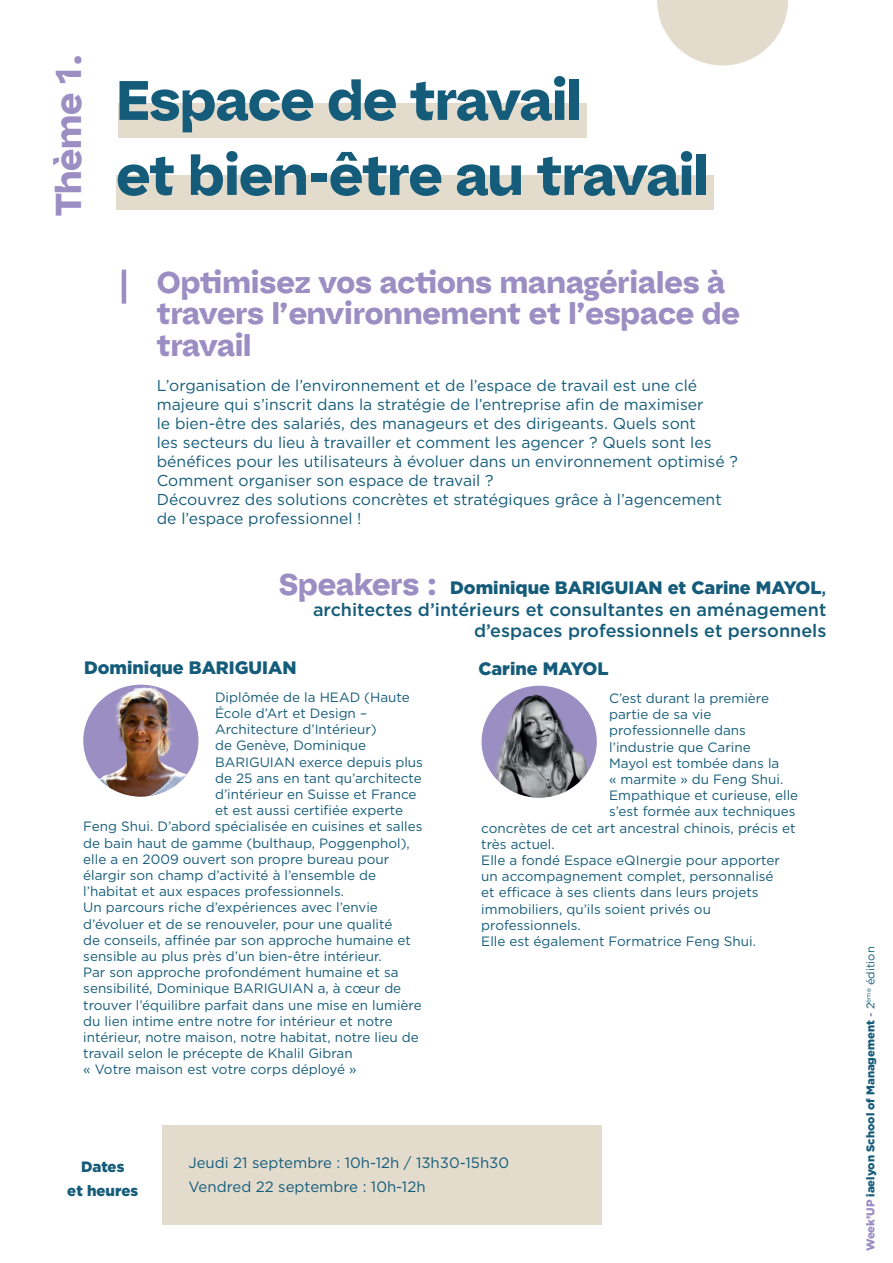
<style>
.page{position:relative;width:893px;height:1263px;background:#fff}
.page>*{position:absolute;margin:0;border:0;box-sizing:border-box;transform-origin:0 0}
.t1{font:700 55.5px/75px "Bauziet Norm Extra";letter-spacing:-.015em;color:#155c7a}
.t2{font:700 36px "Bauziet Norm Extra";letter-spacing:-.01em;color:#9b8ec3}
.t3{font:700 30px/31.5px "Bauziet Norm Extra";color:#9b8ec3}
.t4{font:500 18px/21.6px "Gotham";color:#155c7a;text-align:right}
.t5{font:900 18px "Gotham";color:#155c7a}
.t6{font:15.75px/18.9px "Gotham";color:#155c7a}
.t7{font:15px/24px "Gotham";color:#155c7a}
.t8{font:900 15px/24px "Gotham";color:#155c7a;text-align:center}
.t9{font:13.5px "Gotham";color:#155c7a}
.t10{font:900 11.25px "Gotham";color:#155c7a}
.s1{font-weight:900}
.s2{color:#9b8ec3}
.s3{font-weight:400}
</style>
<div class="page">
<div style="left:119px;top:103px;width:468px;height:34px;background:#e3dccd"></div>
<div style="left:116px;top:176px;width:597px;height:34px;background:#e3dccd"></div>
<div style="left:162px;top:1125px;width:440px;height:100px;background:#e3dccd"></div>
<svg style="left:657px;top:0;width:131px;height:66px"></svg>
<hr style="left:122px;top:270px;width:4px;height:34px;background:#9b8ec3">
<div style="left:83px;top:685px;width:115px;height:111px;background:#9b8ec3;border-radius:50%"></div>
<img style="left:83px;top:685px;width:104px;height:111px">
<img style="left:482px;top:686px;width:115px;height:112px">
<h2 class="t2" style="left:44px;top:216px;width:164px;rotate:-90deg">Thème 1.</h2>
<h1 class="t1" style="left:116px;top:61px;width:594px">Espace de travail<br>et bien-être au travail</h1>
<h3 class="t3" style="left:157px;top:265px;width:584px">Optimisez vos actions managériales à travers l’environnement et l’espace de travail</h3>
<p class="t6" style="left:157px;top:376px;width:583px">L’organisation de l’environnement et de l’espace de travail est une clé majeure qui s’inscrit dans la stratégie de l’entreprise afin de maximiser<br>le bien-être des salariés, des manageurs et des dirigeants. Quels sont<br>les secteurs du lieu à travailler et comment les agencer ? Quels sont les bénéfices pour les utilisateurs à évoluer dans un environnement optimisé ?<br>Comment organiser son espace de travail ?<br>Découvrez des solutions concrètes et stratégiques grâce à l’agencement de l’espace professionnel !</p>
<h3 class="t3" style="left:279px;top:568px;width:160px">Speakers :</h3>
<h3 class="t4" style="left:313px;top:576px;width:515px"><span class="s1">Dominique BARIGUIAN et Carine MAYOL</span>,<br>architectes d’intérieurs et consultantes en aménagement d’espaces professionnels et personnels</h3>
<h3 class="t5" style="left:84px;top:657px;width:214px">Dominique BARIGUIAN</h3>
<h3 class="t5" style="left:478px;top:658px;width:132px">Carine MAYOL</h3>
<p class="t9" style="left:215px;top:688px;width:196px">Diplômée de la HEAD (Haute</p>
<p class="t9" style="left:215px;top:705px;width:154px">École d’Art et Design –</p>
<p class="t9" style="left:215px;top:721px;width:163px">Architecture d’Intérieur)</p>
<p class="t9" style="left:215px;top:737px;width:153px">de Genève, Dominique</p>
<p class="t9" style="left:215px;top:753px;width:209px">BARIGUIAN exerce depuis plus</p>
<p class="t9" style="left:215px;top:769px;width:208px">de 25 ans en tant qu’architecte</p>
<p class="t9" style="left:215px;top:786px;width:203px">d’intérieur en Suisse et France</p>
<p class="t9" style="left:215px;top:802px;width:190px">et est aussi certifiée experte</p>
<p class="t9" style="left:83px;top:818px;width:341px">Feng Shui. D’abord spécialisée en cuisines et salles</p>
<p class="t9" style="left:83px;top:834px;width:328px">de bain haut de gamme (bulthaup, Poggenphol),</p>
<p class="t9" style="left:83px;top:850px;width:307px">elle a en 2009 ouvert son propre bureau pour</p>
<p class="t9" style="left:83px;top:867px;width:294px">élargir son champ d’activité à l’ensemble de</p>
<p class="t9" style="left:83px;top:883px;width:262px">l’habitat et aux espaces professionnels.</p>
<p class="t9" style="left:83px;top:899px;width:296px">Un parcours riche d’expériences avec l’envie</p>
<p class="t9" style="left:83px;top:915px;width:311px">d’évoluer et de se renouveler, pour une qualité</p>
<p class="t9" style="left:83px;top:931px;width:329px">de conseils, affinée par son approche humaine et</p>
<p class="t9" style="left:83px;top:948px;width:300px">sensible au plus près d’un bien-être intérieur.</p>
<p class="t9" style="left:83px;top:964px;width:317px">Par son approche profondément humaine et sa</p>
<p class="t9" style="left:83px;top:980px;width:319px">sensibilité, Dominique BARIGUIAN a, à cœur de</p>
<p class="t9" style="left:83px;top:996px;width:340px">trouver l’équilibre parfait dans une mise en lumière</p>
<p class="t9" style="left:83px;top:1012px;width:311px">du lien intime entre notre for intérieur et notre</p>
<p class="t9" style="left:83px;top:1029px;width:337px">intérieur, notre maison, notre habitat, notre lieu de</p>
<p class="t9" style="left:83px;top:1045px;width:271px">travail selon le précepte de Khalil Gibran</p>
<p class="t9" style="left:83px;top:1061px;width:275px">« Votre maison est votre corps déployé »</p>
<p class="t9" style="left:609px;top:689px;width:161px">C’est durant la première</p>
<p class="t9" style="left:609px;top:706px;width:104px">partie de sa vie</p>
<p class="t9" style="left:609px;top:722px;width:138px">professionnelle dans</p>
<p class="t9" style="left:609px;top:738px;width:143px">l’industrie que Carine</p>
<p class="t9" style="left:609px;top:754px;width:172px">Mayol est tombée dans la</p>
<p class="t9" style="left:609px;top:770px;width:176px">« marmite » du Feng Shui.</p>
<p class="t9" style="left:609px;top:787px;width:191px">Empathique et curieuse, elle</p>
<p class="t9" style="left:609px;top:803px;width:188px">s’est formée aux techniques</p>
<p class="t9" style="left:481px;top:819px;width:316px">concrètes de cet art ancestral chinois, précis et</p>
<p class="t9" style="left:481px;top:835px;width:75px">très actuel.</p>
<p class="t9" style="left:481px;top:851px;width:300px">Elle a fondé Espace eQInergie pour apporter</p>
<p class="t9" style="left:481px;top:868px;width:294px">un accompagnement complet, personnalisé</p>
<p class="t9" style="left:481px;top:884px;width:279px">et efficace à ses clients dans leurs projets</p>
<p class="t9" style="left:481px;top:900px;width:231px">immobiliers, qu’ils soient privés ou</p>
<p class="t9" style="left:481px;top:916px;width:101px">professionnels.</p>
<p class="t9" style="left:481px;top:932px;width:276px">Elle est également Formatrice Feng Shui.</p>
<p class="t8" style="left:67px;top:1154px;width:72px">Dates<br>et heures</p>
<p class="t7" style="left:188px;top:1150px;width:322px">Jeudi 21 septembre : 10h-12h / 13h30-15h30<br>Vendred 22 septembre : 10h-12h</p>
<p class="t10" style="left:864px;top:1251px;width:306px;rotate:-90deg"><span class="s2">Week’UP</span> iaelyon School of Management <span class="s3">- 2</span><sup>ème</sup> <span class="s3">édition</span></p>
</div>
